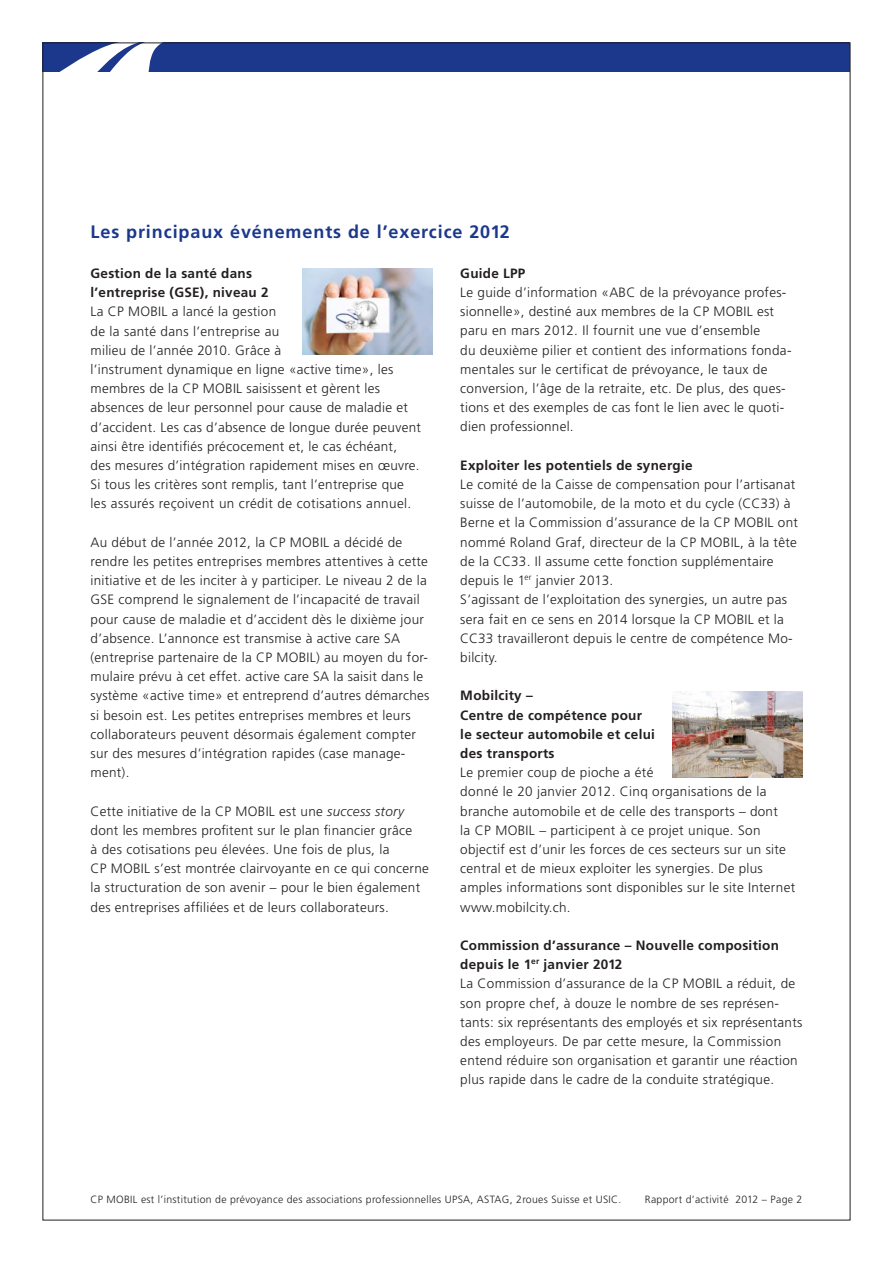
<style>
.page{position:relative;width:893px;height:1263px;background:#fff}
.page>*{position:absolute;margin:0;border:0;box-sizing:border-box;transform-origin:0 0}
.t1{font:700 18px "Frutiger LT Std";letter-spacing:.05em;color:#1b388c}
.t2{font:300 13.5px/19.2px "Frutiger LT Std";letter-spacing:.02em;color:#231f20}
.t3{font:700 13.5px/19.2px "Frutiger LT Std";letter-spacing:.02em;color:#231f20}
.t4{font:300 10.5px "Frutiger LT Std";letter-spacing:.03em;color:#231f20}
.s1{font-style:italic}
.s2{font-weight:700}
</style>
<div class="page">
<div style="left:43px;top:43px;width:807px;height:29px;background:#1b388c"></div>
<svg style="left:53px;top:42px;width:134px;height:30px"></svg>
<img style="left:302px;top:268px;width:131px;height:87px">
<img style="left:672px;top:691px;width:130px;height:86px">
<h1 class="t1" style="left:91px;top:221px;width:421px">Les principaux événements de l’exercice 2012</h1>
<p class="t3" style="left:91px;top:264px;width:180px">Gestion de la santé dans l’entreprise (GSE), niveau 2</p>
<p class="t2" style="left:91px;top:302px;width:332px">La CP MOBIL a lancé la gestion<br>de la santé dans l’entreprise au<br>milieu de l’année 2010. Grâce à<br>l’instrument dynamique en ligne «active time», les membres de la CP MOBIL saisissent et gèrent les absences de leur personnel pour cause de maladie et d’accident. Les cas d’absence de longue durée peuvent ainsi être identifiés précocement et, le cas échéant,<br>des mesures d’intégration rapidement mises en œuvre.<br>Si tous les critères sont remplis, tant l’entreprise que les assurés reçoivent un crédit de cotisations annuel.</p>
<p class="t2" style="left:91px;top:533px;width:340px">Au début de l’année 2012, la CP MOBIL a décidé de rendre les petites entreprises membres attentives à cette initiative et de les inciter à y participer. Le niveau 2 de la GSE comprend le signalement de l’incapacité de travail pour cause de maladie et d’accident dès le dixième jour d’absence. L’annonce est transmise à active care SA (entreprise partenaire de la CP MOBIL) au moyen du for&shy;mulaire prévu à cet effet. active care SA la saisit dans le système «active time» et entreprend d’autres démarches si besoin est. Les petites entreprises membres et leurs collaborateurs peuvent désormais également compter sur des mesures d’intégration rapides (case manage&shy;ment).</p>
<p class="t2" style="left:91px;top:801px;width:340px">Cette initiative de la CP MOBIL est une <span class="s1">success story </span>dont les membres profitent sur le plan financier grâce<br>à des cotisations peu élevées. Une fois de plus, la<br>CP MOBIL s’est montrée clairvoyante en ce qui concerne la structuration de son avenir – pour le bien également des entreprises affiliées et de leurs collaborateurs.</p>
<p class="t3" style="left:460px;top:264px;width:67px">Guide LPP</p>
<p class="t2" style="left:460px;top:283px;width:332px">Le guide d’information «ABC de la prévoyance profes&shy;sionnelle», destiné aux membres de la CP MOBIL est paru en mars 2012. Il fournit une vue d’ensemble<br>du deuxième pilier et contient des informations fonda&shy;mentales sur le certificat de prévoyance, le taux de conversion, l’âge de la retraite, etc. De plus, des ques&shy;tions et des exemples de cas font le lien avec le quoti&shy;dien professionnel.</p>
<p class="t3" style="left:460px;top:456px;width:234px">Exploiter les potentiels de synergie</p>
<p class="t2" style="left:460px;top:475px;width:339px">Le comité de la Caisse de compensation pour l’artisanat suisse de l’automobile, de la moto et du cycle (CC33) à Berne et la Commission d’assurance de la CP MOBIL ont nommé Roland Graf, directeur de la CP MOBIL, à la tête de la CC33. Il assume cette fonction supplémentaire depuis le 1<sup>er</sup> janvier 2013.<br>S’agissant de l’exploitation des synergies, un autre pas sera fait en ce sens en 2014 lorsque la CP MOBIL et la CC33 travailleront depuis le centre de compétence Mo&shy;bilcity.</p>
<p class="t3" style="left:460px;top:686px;width:196px">Mobilcity –<br>Centre de compétence pour le secteur automobile et celui des transports</p>
<p class="t2" style="left:460px;top:763px;width:336px">Le premier coup de pioche a été<br>donné le 20 janvier 2012. Cinq organisations de la branche automobile et de celle des transports – dont<br>la CP MOBIL – participent à ce projet unique. Son objectif est d’unir les forces de ces secteurs sur un site central et de mieux exploiter les synergies. De plus amples informations sont disponibles sur le site Internet www.mobilcity.ch.</p>
<p class="t2" style="left:460px;top:936px;width:344px"><span class="s2">Commission d’assurance – Nouvelle composition depuis le 1</span><sup>er</sup> <span class="s2">janvier 2012<br></span>La Commission d’assurance de la CP MOBIL a réduit, de son propre chef, à douze le nombre de ses représen&shy;tants: six représentants des employés et six représentants des employeurs. De par cette mesure, la Commission entend réduire son organisation et garantir une réaction plus rapide dans le cadre de la conduite stratégique.</p>
<p class="t4" style="left:91px;top:1193px;width:532px">CP MOBIL est l’institution de prévoyance des associations professionnelles UPSA, ASTAG, 2roues Suisse et USIC.</p>
<p class="t4" style="left:645px;top:1193px;width:159px">Rapport d’activité 2012 – Page 2</p>
</div>
